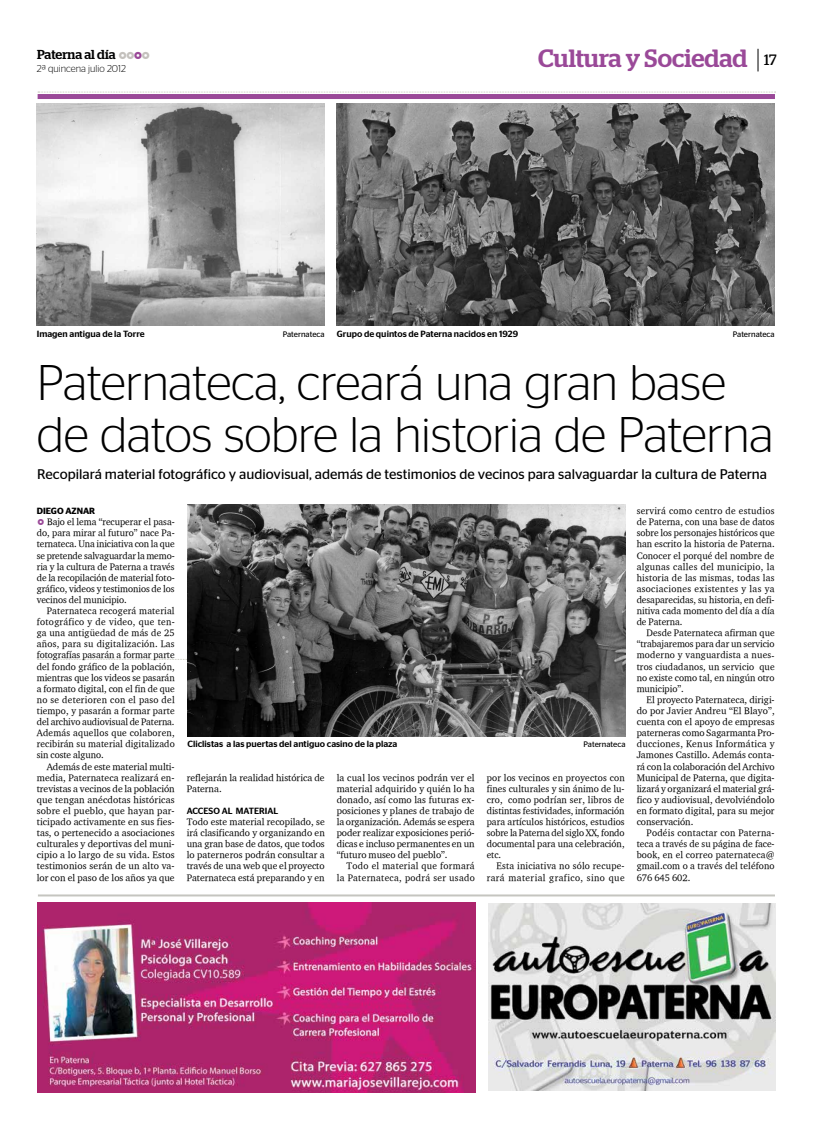
<style>
.page{position:relative;width:823px;height:1134px;background:#fff}
.page>*{position:absolute;margin:0;border:0;box-sizing:border-box;transform-origin:0 0}
.t1{font:300 50px/52px "Stag Sans";letter-spacing:-.005em;color:#000}
.t2{font:500 25px "Stag";color:#9a4998}
.t3{font:14px "Stag Sans";color:#000}
.t4{font:500 13px "Stag";color:#000}
.t5{font:300 10px "Stag Sans";color:#000}
.t6{font:9.7px/11.1px "Charter ITCTT";color:#000;text-align:justify}
.t7{font:9.7px/11.1px "Charter ITCTT";letter-spacing:.035em;color:#000;text-align:right}
.t8{font:9.7px/11.1px "Charter ITCTT";letter-spacing:.03em;color:#000;text-align:right}
.t9{font:500 9px "Stag Sans";color:#000}
.t10{font:600 9px "Stag Sans";letter-spacing:-.005em;color:#000}
.t11{font:8px "Stag Sans";color:#000}
.s1{font-family:"Fedra Sans Bold Expert";font-weight:400;color:#c4c1bd}
.s2{font-family:"Fedra Sans Bold Expert";font-weight:400;color:#9a4998}
.s3{font-weight:400;font-size:15px;color:#000}
.s4{font-family:"Fedra Sans Bold Expert";font-size:11px;color:#9a4998}
</style>
<div class="page">
<svg style="left:757px;top:49px;width:1px;height:22px"></svg>
<div style="left:38px;top:94px;width:736px;height:5px;background:#9a4998"></div>
<svg style="left:38px;top:92px;width:737px;height:1px"></svg>
<svg style="left:38px;top:659px;width:149px;height:1px"></svg>
<img style="left:187px;top:504px;width:437px;height:232px">
<hr style="left:38px;top:894px;width:736px;height:2px;background:#c5c5c0">
<img style="left:37px;top:902px;width:438px;height:190px">
<img style="left:488px;top:903px;width:287px;height:188px">
<img style="left:37px;top:103px;width:287px;height:222px">
<img style="left:336px;top:103px;width:438px;height:222px">
<h3 class="t4" style="left:37px;top:47px;width:115px">Paterna al día <span class="s1">oo</span><span class="s2">o</span><span class="s1">o</span></h3>
<p class="t5" style="left:37px;top:63px;width:90px">2ª quincena julio 2012</p>
<h2 class="t2" style="left:537px;top:43px;width:240px">Cultura y Sociedad <span class="s3">17</span></h2>
<p class="t9" style="left:37px;top:328px;width:109px">Imagen antigua de la Torre</p>
<p class="t11" style="left:282px;top:329px;width:43px">Paternateca</p>
<p class="t9" style="left:336px;top:328px;width:183px">Grupo de quintos de Paterna nacidos en 1929</p>
<p class="t11" style="left:732px;top:329px;width:43px">Paternateca</p>
<h1 class="t1" style="left:37px;top:356px;width:737px">Paternateca, creará una gran base de datos sobre la historia de Paterna</h1>
<h3 class="t3" style="left:37px;top:467px;width:731px">Recopilará material fotográfico y audiovisual, además de testimonios de vecinos para salvaguardar la cultura de Paterna</h3>
<p class="t10" style="left:37px;top:506px;width:60px">DIEGO AZNAR</p>
<p class="t6" style="left:37px;top:516px;width:139px"><span class="s4">o</span> Bajo el lema “recuperar el pasa&shy;do, para mirar al futuro” nace Pa&shy;ternateca. Una iniciativa con la que se pretende salvaguardar la memo&shy;ria y la cultura de Paterna a través de la recopilación de material foto&shy;gráfico, videos y testimonios de los vecinos del municipio.</p>
<p class="t6" style="left:37px;top:605px;width:139px;text-indent:10px">Paternateca recogerá material fotográfico y de video, que ten&shy;ga una antigüedad de más de 25 años, para su digitalización. Las fotografías pasarán a formar parte del fondo gráfico de la población, mientras que los videos se pasarán a formato digital, con el fin de que no se deterioren con el paso del tiempo, y pasarán a formar parte del archivo audiovisual de Paterna.<br>Además aquellos que colaboren, recibirán su material digitalizado sin coste alguno.</p>
<p class="t6" style="left:37px;top:760px;width:139px;text-indent:10px">Además de este material multi&shy;media, Paternateca realizará en&shy;trevistas a vecinos de la población que tengan anécdotas históricas sobre el pueblo, que hayan par&shy;ticipado activamente en sus fies&shy;tas, o pertenecido a asociaciones culturales y deportivas del muni&shy;cipio a lo largo de su vida. Estos testimonios serán de un alto va&shy;lor con el paso de los años ya que</p>
<p class="t6" style="left:187px;top:771px;width:139px">reflejarán la realidad histórica de<br>Paterna.</p>
<p class="t9" style="left:187px;top:739px;width:211px">Cliclistas a las puertas del antiguo casino de la plaza</p>
<p class="t11" style="left:583px;top:740px;width:43px">Paternateca</p>
<p class="t6" style="left:336px;top:771px;width:139px">la cual los vecinos podrán ver el material adquirido y quién lo ha donado, así como las futuras ex&shy;posiciones y planes de trabajo de la organización. Además se espera poder realizar exposiciones perió&shy;dicas e incluso permanentes en un “futuro museo del pueblo”.</p>
<p class="t8" style="left:336px;top:860px;width:139px">Todo el material que formará la Paternateca, podrá ser usado</p>
<p class="t6" style="left:486px;top:771px;width:139px">por los vecinos en proyectos con fines culturales y sin ánimo de lu&shy;cro, como podrían ser, libros de distintas festividades, información para artículos históricos, estudios sobre la Paterna del siglo XX, fondo documental para una celebración, etc.</p>
<p class="t7" style="left:486px;top:860px;width:139px">Esta iniciativa no sólo recupe&shy;rará material grafico, sino que</p>
<p class="t9" style="left:187px;top:806px;width:93px">ACCESO AL MATERIAL</p>
<p class="t6" style="left:187px;top:816px;width:139px">Todo este material recopilado, se irá clasificando y organizando en una gran base de datos, que todos lo paterneros podrán consultar a través de una web que el proyecto Paternateca está preparando y en</p>
<p class="t6" style="left:636px;top:505px;width:139px">servirá como centro de estudios de Paterna, con una base de datos sobre los personajes históricos que han escrito la historia de Paterna.<br>Conocer el porqué del nombre de algunas calles del municipio, la historia de las mismas, todas las asociaciones existentes y las ya desaparecidas, su historia, en defi&shy;nitiva cada momento del día a día de Paterna.</p>
<p class="t6" style="left:636px;top:627px;width:139px;text-indent:10px">Desde Paternateca afirman que “trabajaremos para dar un servicio moderno y vanguardista a nues&shy;tros ciudadanos, un servicio que no existe como tal, en ningún otro municipio”.</p>
<p class="t6" style="left:636px;top:694px;width:139px;text-indent:10px">El proyecto Paternateca, dirigi&shy;do por Javier Andreu “El Blayo”, cuenta con el apoyo de empresas paterneras como Sagarmanta Pro&shy;ducciones, Kenus Informática y Jamones Castillo. Además conta&shy;rá con la colaboración del Archivo Municipal de Paterna, que digita&shy;lizará y organizará el material grá&shy;fico y audiovisual, devolviéndolo en formato digital, para su mejor conservación.</p>
<p class="t6" style="left:636px;top:827px;width:139px;text-indent:10px">Podéis contactar con Paterna&shy;teca a través de su página de face&shy;book, en el correo paternateca@ gmail.com o a través del teléfono 676 645 602.</p>
</div>
